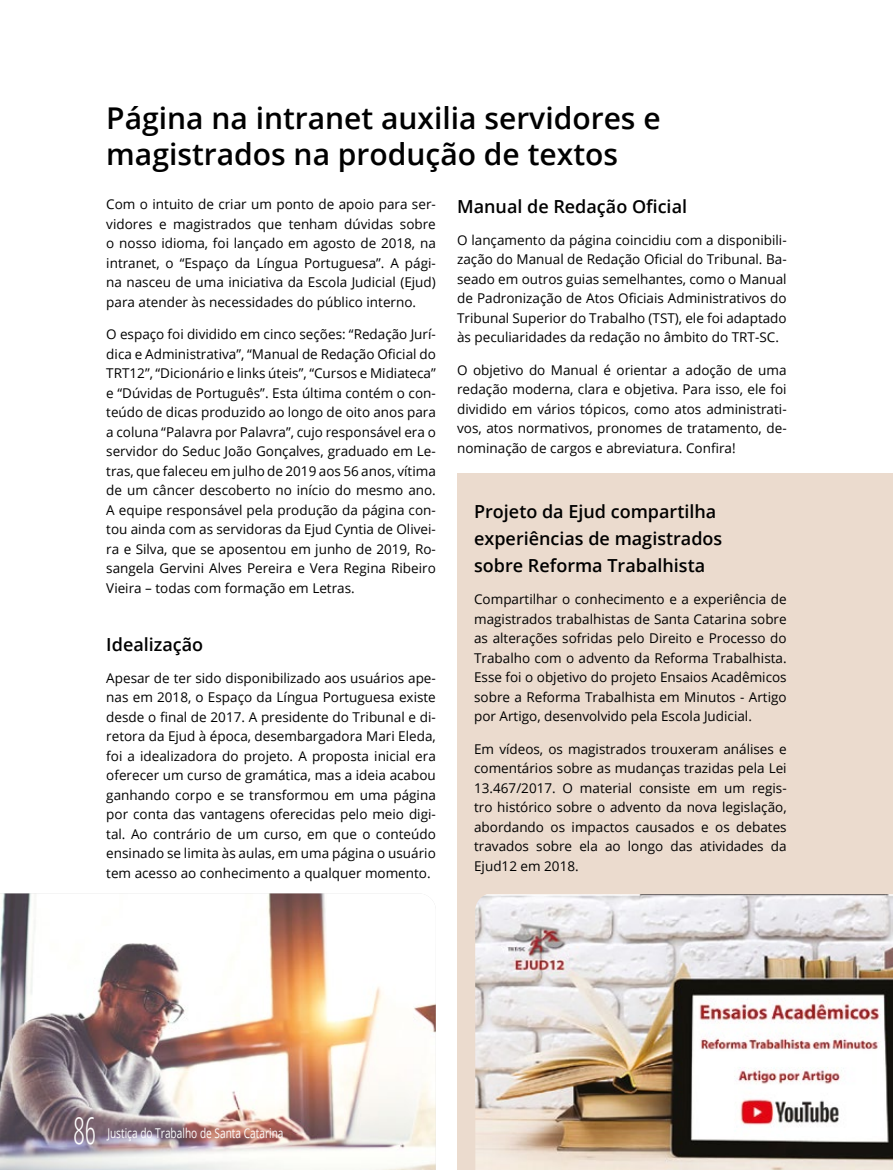
<style>
.page{position:relative;width:893px;height:1170px;background:#fff}
.page>*{position:absolute;margin:0;border:0;box-sizing:border-box;transform-origin:0 0}
.t1{font:300 condensed 37.5px "Open Sans";color:#fff;scale:.75 1}
.t2{font:600 30px/36px "Open Sans";color:#000}
.t3{font:600 18px/27px "Open Sans";color:#000}
.t4{font:13.5px/19.5px "Open Sans";color:#000;text-align:justify}
.t5{font:13.5px "Open Sans";color:#fff;scale:.75 1}
</style>
<div class="page">
<img style="left:0;top:893px;width:436px;height:276px">
<div style="left:458px;top:473px;width:435px;height:696px;background:#ebdbce"></div>
<img style="left:475px;top:894px;width:418px;height:275px">
<h2 class="t2" style="left:106px;top:100px;width:556px">Página na intranet auxilia servidores e magistrados na produção de textos</h2>
<p class="t4" style="left:106px;top:194px;width:331px">Com o intuito de criar um ponto de apoio para ser&shy;vidores e magistrados que tenham dúvidas sobre o nosso idioma, foi lançado em agosto de 2018, na intranet, o “Espaço da Língua Portuguesa”. A pági&shy;na nasceu de uma iniciativa da Escola Judicial (Ejud) para atender às necessidades do público interno.</p>
<p class="t4" style="left:106px;top:324px;width:331px">O espaço foi dividido em cinco seções: “Redação Jurí&shy;dica e Administrativa”, “Manual de Redação Oficial do TRT12”, “Dicionário e links úteis”, “Cursos e Midiateca” e “Dúvidas de Português”. Esta última contém o con&shy;teúdo de dicas produzido ao longo de oito anos para a coluna “Palavra por Palavra”, cujo responsável era o servidor do Seduc João Gonçalves, graduado em Le&shy;tras, que faleceu em julho de 2019 aos 56 anos, vítima de um câncer descoberto no início do mesmo ano.<br>A equipe responsável pela produção da página con&shy;tou ainda com as servidoras da Ejud Cyntia de Olivei&shy;ra e Silva, que se aposentou em junho de 2019, Ro&shy;sangela Gervini Alves Pereira e Vera Regina Ribeiro Vieira – todas com formação em Letras.</p>
<h3 class="t3" style="left:457px;top:192px;width:231px">Manual de Redação Oficial</h3>
<p class="t4" style="left:457px;top:230px;width:331px">O lançamento da página coincidiu com a disponibili&shy;zação do Manual de Redação Oficial do Tribunal. Ba&shy;seado em outros guias semelhantes, como o Manual de Padronização de Atos Oficiais Administrativos do Tribunal Superior do Trabalho (TST), ele foi adaptado às peculiaridades da redação no âmbito do TRT-SC.</p>
<p class="t4" style="left:457px;top:360px;width:331px">O objetivo do Manual é orientar a adoção de uma redação moderna, clara e objetiva. Para isso, ele foi dividido em vários tópicos, como atos administrati&shy;vos, atos normativos, pronomes de tratamento, de&shy;nominação de cargos e abreviatura. Confira!</p>
<h3 class="t3" style="left:474px;top:497px;width:250px">Projeto da Ejud compartilha experiências de magistrados sobre Reforma Trabalhista</h3>
<p class="t4" style="left:474px;top:589px;width:314px">Compartilhar o conhecimento e a experiência de magistrados trabalhistas de Santa Catarina sobre as alterações sofridas pelo Direito e Processo do Trabalho com o advento da Reforma Trabalhista.<br>Esse foi o objetivo do projeto Ensaios Acadêmicos sobre a Reforma Trabalhista em Minutos - Artigo por Artigo, desenvolvido pela Escola Judicial.</p>
<p class="t4" style="left:474px;top:738px;width:314px">Em vídeos, os magistrados trouxeram análises e comentários sobre as mudanças trazidas pela Lei 13.467/2017. O material consiste em um regis&shy;tro histórico sobre o advento da nova legislação, abordando os impactos causados e os debates travados sobre ela ao longo das atividades da Ejud12 em 2018.</p>
<h3 class="t3" style="left:106px;top:630px;width:98px">Idealização</h3>
<p class="t4" style="left:106px;top:667px;width:331px">Apesar de ter sido disponibilizado aos usuários ape&shy;nas em 2018, o Espaço da Língua Portuguesa existe desde o final de 2017. A presidente do Tribunal e di&shy;retora da Ejud à época, desembargadora Mari Eleda, foi a idealizadora do projeto. A proposta inicial era oferecer um curso de gramática, mas a ideia acabou ganhando corpo e se transformou em uma página por conta das vantagens oferecidas pelo meio digi&shy;tal. Ao contrário de um curso, em que o conteúdo ensinado se limita às aulas, em uma página o usuário tem acesso ao conhecimento a qualquer momento.</p>
<h1 class="t1" style="left:73px;top:1105px;width:31px">86</h1>
<p class="t5" style="left:107px;top:1124px;width:236px">Justiça do Trabalho de Santa Catarina</p>
</div>
